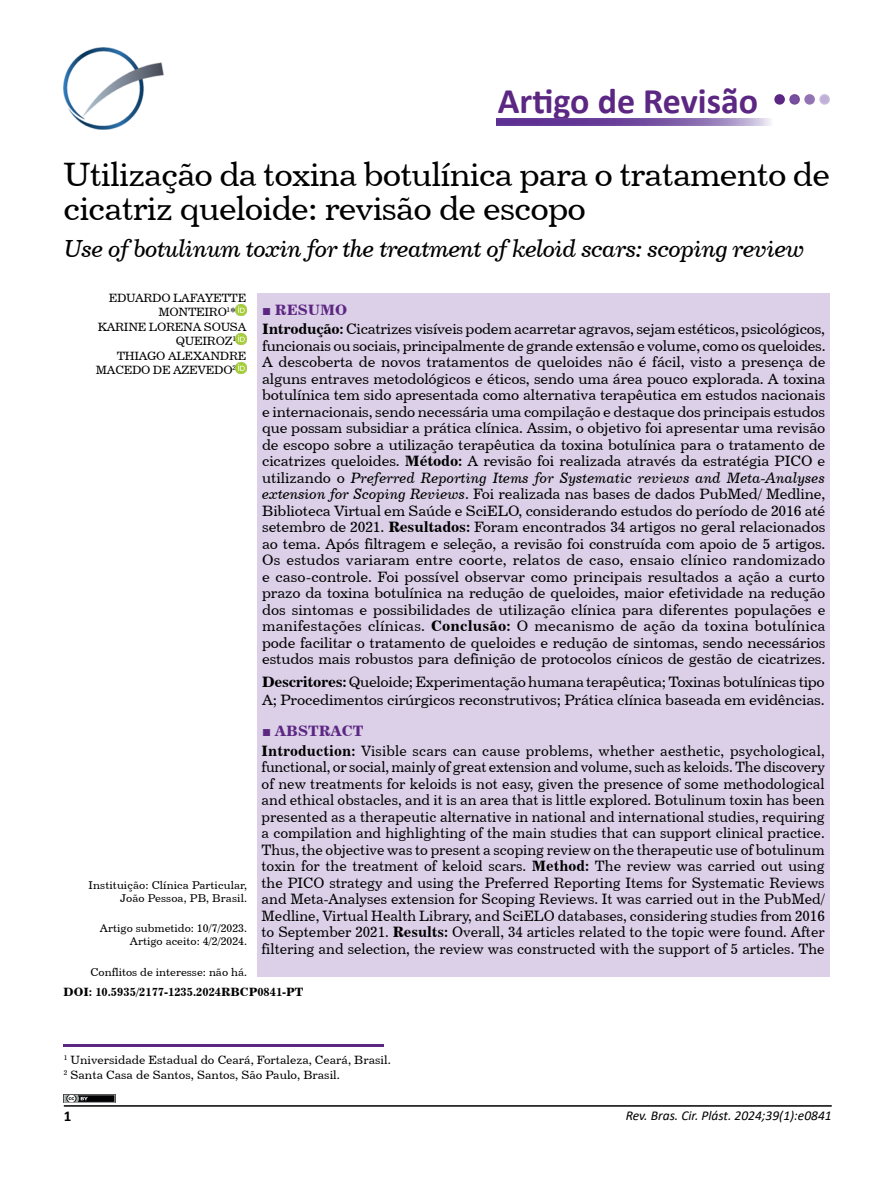
<style>
.page{position:relative;width:893px;height:1191px;background:#fff}
.page>*{position:absolute;margin:0;border:0;box-sizing:border-box;transform-origin:0 0}
.t1{font:700 36px "Calibri";color:#5c2783}
.t2{font:33.75px/34.5px "Century 731 BT Roman A";letter-spacing:-.025em;color:#000}
.t3{font:24.75px "Century 731 BT Italic A";letter-spacing:-.03em;color:#000}
.t4{font:15px/16.5px "Century 731 BT Roman A";letter-spacing:-.01em;color:#000;text-align:justify}
.t5{font:15px/16.5px "Century 731 BT Roman A";letter-spacing:-.01em;color:#000;text-align:justify;scale:.95 1}
.t6{font:15px "Century 731 BT Italic A";color:#000}
.t7{font:15px "Century 731 BT Bold A";color:#5c2783}
.t8{font:700 15px "Calibri";color:#000}
.t9{font:italic 13.5px "Calibri";color:#000}
.t10{font:12px/15px "Century 731 BT Roman A";color:#000}
.t11{font:12px "Century 731 BT Roman A";letter-spacing:-.025em;color:#000}
.t12{font:12px "Century 731 BT Bold A";color:#000}
.t13{font:11.25px/13.5px "Century 731 BT Roman A";color:#000;text-align:right}
.s1{font-family:"Times New Roman";font-weight:700}
.s2{font-family:"Century 731 BT Bold A"}
.s3{font-family:"Century 731 BT Roman A"}
.s4{font-family:"Century 731 BT Italic A"}
</style>
<div class="page">
<hr style="left:64px;top:1105px;width:768px;height:1px;background:#000">
<svg style="left:236px;top:305px;width:10px;height:10px"></svg>
<svg style="left:236px;top:334px;width:10px;height:10px"></svg>
<svg style="left:236px;top:362px;width:10px;height:11px"></svg>
<img style="left:63px;top:47px;width:101px;height:82px">
<div style="left:257px;top:293px;width:572px;height:683px;background:#dbd0e7"></div>
<hr style="left:64px;top:1044px;width:320px;height:2px;background:#5c2783">
<img style="left:64px;top:1094px;width:51px;height:9px">
<img style="left:496px;top:118px;width:275px;height:7px">
<div style="left:775px;top:95px;width:9px;height:9px;background:#5c2783;border-radius:50%"></div>
<div style="left:774px;top:94px;width:11px;height:11px;border:2px solid #5c2783;border-radius:50%"></div>
<div style="left:790px;top:95px;width:9px;height:9px;background:#7551a1;border-radius:50%"></div>
<div style="left:789px;top:94px;width:11px;height:11px;border:2px solid #794897;border-radius:50%"></div>
<div style="left:805px;top:95px;width:9px;height:9px;background:#8f73b4;border-radius:50%"></div>
<div style="left:804px;top:94px;width:11px;height:11px;border:2px solid #9774b1;border-radius:50%"></div>
<div style="left:820px;top:95px;width:9px;height:9px;background:#beb0d6;border-radius:50%"></div>
<div style="left:819px;top:94px;width:11px;height:11px;border:2px solid #c9bbdd;border-radius:50%"></div>
<h1 class="t1" style="left:498px;top:75px;width:262px">Artigo de Revisão</h1>
<h2 class="t2" style="left:63px;top:156px;width:768px">Utilização da toxina botulínica para o tratamento de cicatriz queloide: revisão de escopo</h2>
<h3 class="t3" style="left:64px;top:233px;width:743px">Use of botulinum toxin for the treatment of keloid scars: scoping review</h3>
<p class="t11" style="left:109px;top:290px;width:139px">EDUARDO LAFAYETTE</p>
<p class="t11" style="left:159px;top:305px;width:79px">MONTEIRO<sup>1</sup>*</p>
<p class="t11" style="left:98px;top:319px;width:150px">KARINE LORENA SOUSA</p>
<p class="t11" style="left:176px;top:333px;width:61px">QUEIROZ<sup>1</sup></p>
<p class="t11" style="left:117px;top:348px;width:131px">THIAGO ALEXANDRE</p>
<p class="t11" style="left:96px;top:362px;width:142px">MACEDO DE AZEVEDO<sup>2</sup></p>
<p class="t13" style="left:89px;top:878px;width:160px">Instituição: Clínica Particular,<br>João Pessoa, PB, Brasil.</p>
<p class="t13" style="left:100px;top:921px;width:148px">Artigo submetido: 10/7/2023.<br>Artigo aceito: 4/2/2024.</p>
<p class="t13" style="left:90px;top:965px;width:158px">Conflitos de interesse: não há.</p>
<p class="t7" style="left:262px;top:300px;width:87px"><span class="s1">■</span> RESUMO</p>
<p class="t4" style="left:262px;top:320px;width:565px"><span class="s2">Introdução:</span> Cicatrizes visíveis podem acarretar agravos, sejam estéticos, psicológicos, funcionais ou sociais, principalmente de grande extensão e volume, como os queloides.<br>A descoberta de novos tratamentos de queloides não é fácil, visto a presença de alguns entraves metodológicos e éticos, sendo uma área pouco explorada. A toxina botulínica tem sido apresentada como alternativa terapêutica em estudos nacionais e internacionais, sendo necessária uma compilação e destaque dos principais estudos que possam subsidiar a prática clínica. Assim, o objetivo foi apresentar uma revisão de escopo sobre a utilização terapêutica da toxina botulínica para o tratamento de cicatrizes queloides. <span class="s2">Método:</span> A revisão foi realizada através da estratégia PICO e</p>
<p class="t6" style="left:262px;top:468px;width:564px"><span class="s3">utilizando o</span> Preferred Reporting Items for Systematic reviews and Meta-Analyses</p>
<p class="t4" style="left:262px;top:485px;width:565px"><span class="s4">extension for Scoping Reviews</span>. Foi realizada nas bases de dados PubMed/ Medline, Biblioteca Virtual em Saúde e SciELO, considerando estudos do período de 2016 até setembro de 2021. <span class="s2">Resultados:</span> Foram encontrados 34 artigos no geral relacionados ao tema. Após filtragem e seleção, a revisão foi construída com apoio de 5 artigos.<br>Os estudos variaram entre coorte, relatos de caso, ensaio clínico randomizado e caso-controle. Foi possível observar como principais resultados a ação a curto prazo da toxina botulínica na redução de queloides, maior efetividade na redução dos sintomas e possibilidades de utilização clínica para diferentes populações e manifestações clínicas. <span class="s2">Conclusão:</span> O mecanismo de ação da toxina botulínica pode facilitar o tratamento de queloides e redução de sintomas, sendo necessários estudos mais robustos para definição de protocolos cínicos de gestão de cicatrizes.</p>
<p class="t4" style="left:262px;top:672px;width:564px;line-height:18px"><span class="s2">Descritores:</span> Queloide; Experimentação humana terapêutica; Toxinas botulínicas tipo<br>A; Procedimentos cirúrgicos reconstrutivos; Prática clínica baseada em evidências.</p>
<p class="t7" style="left:262px;top:721px;width:103px"><span class="s1">■</span> ABSTRACT</p>
<p class="t5" style="left:262px;top:742px;width:595px"><span class="s2">Introduction:</span> Visible scars can cause problems, whether aesthetic, psychological, functional, or social, mainly of great extension and volume, such as keloids. The discovery of new treatments for keloids is not easy, given the presence of some methodological and ethical obstacles, and it is an area that is little explored. Botulinum toxin has been presented as a therapeutic alternative in national and international studies, requiring a compilation and highlighting of the main studies that can support clinical practice.<br>Thus, the objective was to present a scoping review on the therapeutic use of botulinum toxin for the treatment of keloid scars. <span class="s2">Method:</span> The review was carried out using the PICO strategy and using the Preferred Reporting Items for Systematic Reviews and Meta-Analyses extension for Scoping Reviews. It was carried out in the PubMed/ Medline, Virtual Health Library, and SciELO databases, considering studies from 2016 to September 2021. <span class="s2">Results:</span> Overall, 34 articles related to the topic were found. After filtering and selection, the review was constructed with the support of 5 articles. The</p>
<p class="t12" style="left:64px;top:984px;width:241px">DOI: 10.5935/2177-1235.2024RBCP0841-PT</p>
<p class="t10" style="left:64px;top:1052px;width:328px"><sup>1</sup> Universidade Estadual do Ceará, Fortaleza, Ceará, Brasil.<br><sup>2</sup> Santa Casa de Santos, Santos, São Paulo, Brasil.</p>
<p class="t8" style="left:64px;top:1105px;width:9px">1</p>
<p class="t9" style="left:626px;top:1106px;width:208px">Rev. Bras. Cir. Plást. 2024;39(1):e0841</p>
</div>
